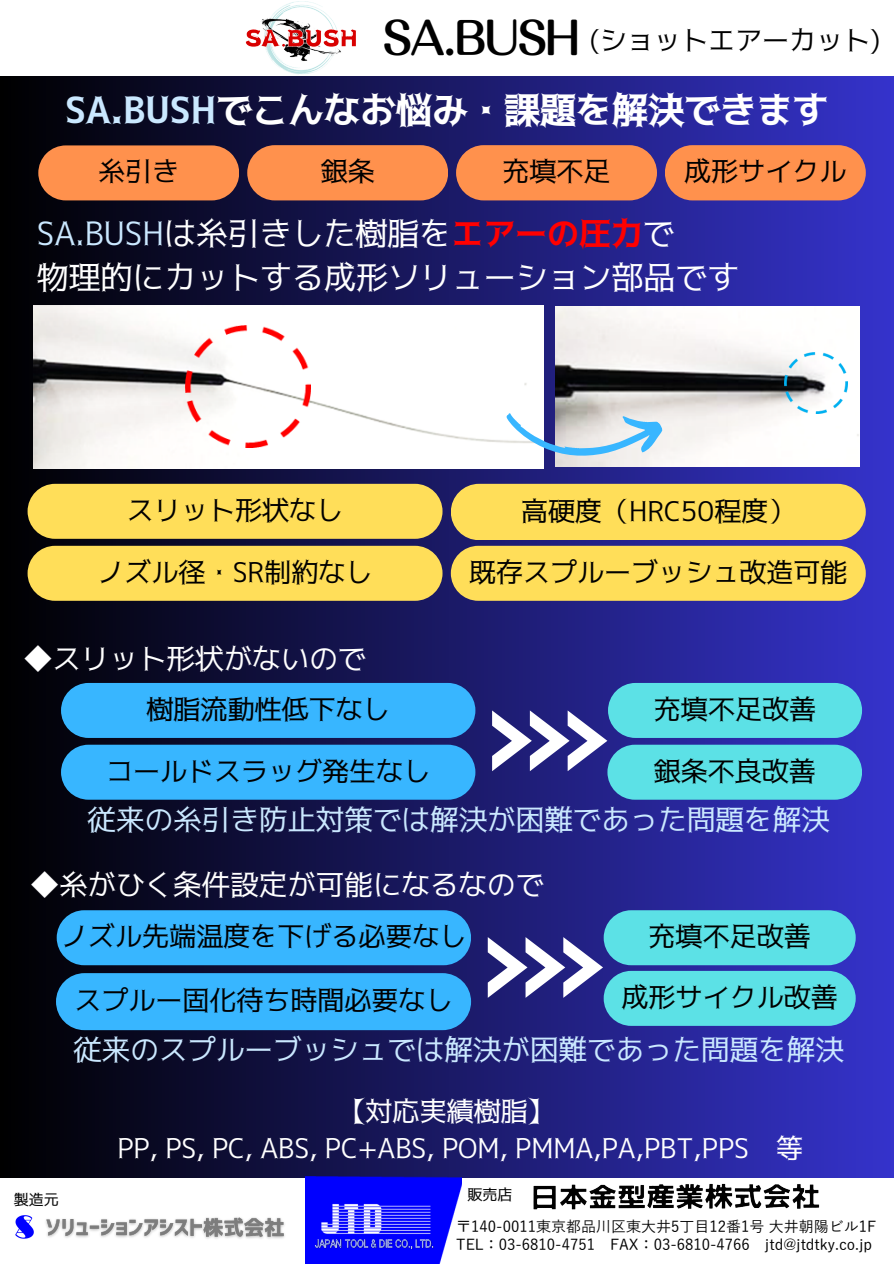
<style>
.page{position:relative;width:894px;height:1264px;background:#fff}
.page>*{position:absolute;margin:0;border:0;box-sizing:border-box;transform-origin:0 0}
.t1{font:700 36px "Togalite";color:#fff}
.t2{font:31.95px/43.8px "Togalite";color:#fff}
.t3{font:28.5px "Togalite";color:#cae8ff}
.t4{font:28.5px "Togalite";color:#fff}
.t5{font:27px "Togalite";color:#000}
.t6{font:27px/37.2px "Togalite";color:#fff;text-align:center}
.t7{font:500 15px/18px "Yu Gothic";color:#000}
.t8{font:15px "Togalite";color:#000}
.s1{font-family:"Motoya Ma Aporo Std W4";font-size:46.2px}
.s2{color:#cae8ff}
.s3{font-weight:700;color:#f00}
</style>
<div class="page">
<div style="left:0;top:0;width:893px;height:1263px;background:linear-gradient(to right,#010101,#3634cb)"></div>
<div style="left:28px;top:484px;width:414px;height:55px;background:#ffde59;border-radius:27px"></div>
<div style="left:247px;top:145px;width:201px;height:55px;background:#ff914d;border-radius:28px"></div>
<svg style="left:38px;top:145px;width:201px;height:55px;background:#ee8749"></svg>
<img style="left:555px;top:306px;width:304px;height:160px">
<img style="left:33px;top:305px;width:510px;height:163px">
<img style="left:185px;top:325px;width:125px;height:123px">
<svg style="left:506px;top:413px;width:157px;height:44px"></svg>
<img style="left:784px;top:352px;width:63px;height:61px">
<div style="left:57px;top:910px;width:414px;height:55px;background:#38b6ff;border-radius:27px"></div>
<div style="left:664px;top:145px;width:201px;height:55px;background:#ff914d;border-radius:28px"></div>
<div style="left:56px;top:973px;width:415px;height:57px;background:#38b6ff;border-radius:29px"></div>
<div style="left:61px;top:744px;width:414px;height:55px;background:#38b6ff;border-radius:27px"></div>
<div style="left:61px;top:683px;width:414px;height:55px;background:#38b6ff;border-radius:27px"></div>
<div style="left:28px;top:546px;width:414px;height:55px;background:#ffde59;border-radius:27px"></div>
<div style="left:450px;top:546px;width:415px;height:55px;background:#ffde59;border-radius:27px"></div>
<div style="left:607px;top:744px;width:254px;height:55px;background:#5ce1e6;border-radius:27px"></div>
<div style="left:603px;top:910px;width:252px;height:55px;background:#5ce1e6;border-radius:27px"></div>
<div style="left:450px;top:484px;width:415px;height:56px;background:#ffde59;border-radius:28px"></div>
<div style="left:456px;top:145px;width:200px;height:55px;background:#ff914d;border-radius:28px"></div>
<div style="left:603px;top:970px;width:252px;height:55px;background:#5ce1e6;border-radius:27px"></div>
<div style="left:608px;top:683px;width:253px;height:55px;background:#5ce1e6;border-radius:27px"></div>
<svg style="left:492px;top:710px;width:115px;height:61px"></svg>
<svg style="left:487px;top:937px;width:116px;height:60px"></svg>
<div style="left:0;top:0;width:893px;height:76px;background:#fff"></div>
<img style="left:245px;top:1px;width:112px;height:74px">
<div style="left:0;top:1178px;width:893px;height:85px;background:#fff"></div>
<img style="left:305px;top:1176px;width:156px;height:87px">
<img style="left:309px;top:1233px;width:134px;height:20px">
<img style="left:15px;top:1215px;width:19px;height:22px">
<img style="left:46px;top:1217px;width:239px;height:22px">
<img style="left:320px;top:1202px;width:111px;height:33px">
<img style="left:533px;top:1183px;width:287px;height:27px">
<p class="t5" style="left:383px;top:27px;width:499px"><span class="s1">SA.BUSH</span> (ショットエアーカット)</p>
<h1 class="t1" style="left:65px;top:92px;width:764px"><span class="s2">SA.BUSH</span>でこんなお悩み・課題を解決できます</h1>
<p class="t5" style="left:98px;top:158px;width:82px">糸引き</p>
<p class="t5" style="left:320px;top:158px;width:55px">銀条</p>
<p class="t5" style="left:502px;top:158px;width:109px">充填不足</p>
<p class="t5" style="left:684px;top:158px;width:163px">成形サイクル</p>
<p class="t2" style="left:37px;top:212px;width:703px"><span class="s2">SA.BUSH</span>は糸引きした樹脂を<span class="s3">エアーの圧力</span>で<br>物理的にカットする成形ソリューション部品です</p>
<p class="t5" style="left:127px;top:496px;width:218px">スリット形状なし</p>
<p class="t5" style="left:521px;top:497px;width:303px">高硬度（HRC50程度）　</p>
<p class="t5" style="left:97px;top:558px;width:276px">ノズル径・SR制約なし</p>
<p class="t5" style="left:469px;top:558px;width:379px">既存スプルーブッシュ改造可能</p>
<p class="t4" style="left:24px;top:644px;width:344px">◆スリット形状がないので</p>
<p class="t5" style="left:146px;top:695px;width:244px">樹脂流動性低下なし</p>
<p class="t5" style="left:106px;top:757px;width:325px">コールドスラッグ発生なし</p>
<p class="t5" style="left:653px;top:695px;width:163px">充填不足改善</p>
<p class="t5" style="left:653px;top:757px;width:163px">銀条不良改善</p>
<p class="t3" style="left:88px;top:805px;width:743px">従来の糸引き防止対策では解決が困難であった問題を解決</p>
<p class="t4" style="left:30px;top:870px;width:515px">◆糸がひく条件設定が可能になるなので</p>
<p class="t5" style="left:61px;top:923px;width:406px">ノズル先端温度を下げる必要なし</p>
<p class="t5" style="left:74px;top:987px;width:379px">スプルー固化待ち時間必要なし</p>
<p class="t5" style="left:648px;top:923px;width:163px">充填不足改善</p>
<p class="t5" style="left:621px;top:983px;width:217px">成形サイクル改善</p>
<p class="t3" style="left:73px;top:1035px;width:772px">従来のスプルーブッシュでは解決が困難であった問題を解決</p>
<p class="t6" style="left:90px;top:1092px;width:714px">【対応実績樹脂】<br>　PP, PS, PC, ABS, PC+ABS, POM, PMMA,PA,PBT,PPS　等</p>
<p class="t8" style="left:14px;top:1191px;width:46px">製造元</p>
<p class="t8" style="left:467px;top:1187px;width:46px">販売店</p>
<p class="t7" style="left:456px;top:1214px;width:421px">〒140-0011東京都品川区東大井5丁目12番1号大井朝陽ビル1F<br>TEL：03-6810-4751　FAX：03-6810-4766　jtd@jtdtky.co.jp</p>
</div>
